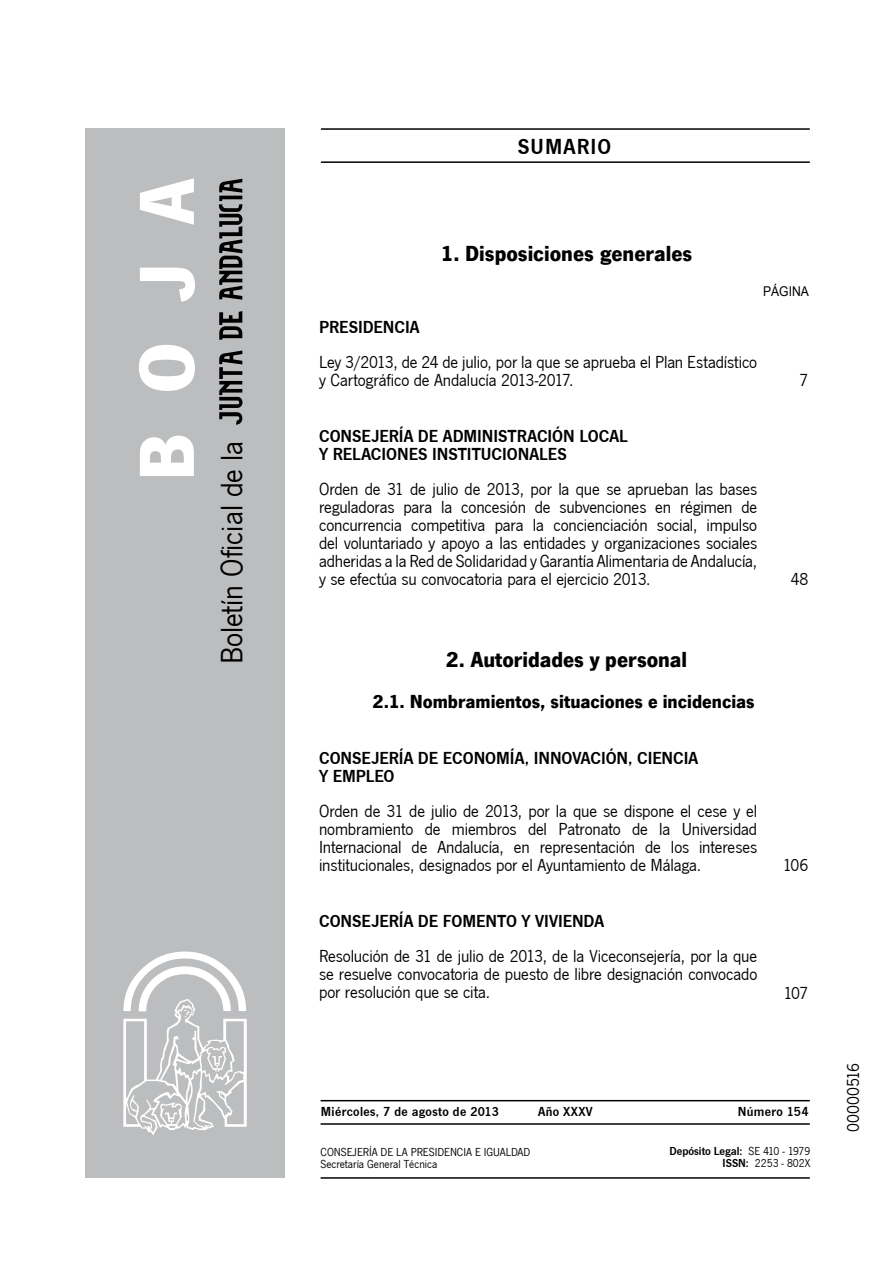
<style>
.page{position:relative;width:893px;height:1263px;background:#fff}
.page>*{position:absolute;margin:0;border:0;box-sizing:border-box;transform-origin:0 0}
.t1{font:700 81px "News Got T";color:#fff}
.t2{font:31.95px "News Got T";color:#000}
.t3{font:700 22.5px "News Got T";color:#000}
.t4{font:600 22.5px "News Got T";letter-spacing:.05em;color:#000}
.t5{font:700 19.5px "News Got T";color:#000}
.t6{font:18px/18px "News Got T";letter-spacing:-.005em;color:#000;text-align:justify}
.t7{font:600 18px/18px "News Got T";color:#000}
.t8{font:600 13.5px "News Got T";letter-spacing:.025em;color:#000}
.t9{font:13.5px "Arial";color:#000;scale:.9 1}
.t10{font:12px/12px "News Got T";color:#000}
.t11{font:600 12px/12px "News Got T";color:#000;text-align:right}
.s1{font-weight:400}
</style>
<div class="page">
<hr style="left:321px;top:128px;width:488px;height:2px;background:#000">
<hr style="left:321px;top:161px;width:488px;height:2px;background:#000">
<div style="left:85px;top:128px;width:200px;height:1050px;background:#bcbdbe"></div>
<svg style="left:219px;top:351px;width:23px;height:74px"></svg>
<svg style="left:219px;top:311px;width:23px;height:29px"></svg>
<svg style="left:219px;top:179px;width:23px;height:121px"></svg>
<svg style="left:123px;top:952px;width:124px;height:183px"></svg>
<hr style="left:320px;top:1100px;width:489px;height:1px;background:#000">
<hr style="left:320px;top:1177px;width:489px;height:2px;background:#000">
<hr style="left:320px;top:1123px;width:489px;height:2px;background:#000">
<h1 class="t1" style="left:119px;top:481px;width:305px;rotate:-90deg">BOJA</h1>
<h2 class="t2" style="left:214px;top:664px;width:225px;rotate:-90deg">Boletín Oficial de la</h2>
<p class="t4" style="left:517px;top:134px;width:95px">SUMARIO</p>
<p class="t3" style="left:440px;top:240px;width:253px">1. Disposiciones generales</p>
<p class="t9" style="left:763px;top:282px;width:53px">PÁGINA</p>
<p class="t7" style="left:319px;top:318px;width:94px">PRESIDENCIA</p>
<p class="t6" style="left:319px;top:353px;width:439px">Ley 3/2013, de 24 de julio, por la que se aprueba el Plan Estadístico y Cartográfico de Andalucía 2013-2017.</p>
<p class="t7" style="left:319px;top:427px;width:301px;text-indent:188px">TRACIÓN LOCAL<br>Y RELACION ES INSTITUCIONAL</p>
<p class="t7" style="left:319px;top:427px;width:12px">CONS</p>
<p class="t7" style="left:361px;top:427px;width:101px">EJERÍA DE ADMINIS</p>
<p class="t7" style="left:548px;top:445px;width:18px">ES</p>
<p class="t6" style="left:319px;top:480px;width:440px">Orden de 31 de julio de 2013, por la que se aprueban las bases reguladoras para la concesión de subvenciones en régimen de concurrencia competitiva para la concienciación social, impulso del voluntariado y apoyo a las entidades y organizaciones sociales adheridas a la Red de Solidaridad y Garantía Alimentaria de Andalucía, y se efectúa su convocatoria para el ejercicio 2013.</p>
<p class="t3" style="left:446px;top:646px;width:243px">2. Autoridades y personal</p>
<p class="t5" style="left:372px;top:690px;width:384px">2.1. Nombramientos, situaciones e incidencias</p>
<p class="t7" style="left:319px;top:749px;width:12px">CONS</p>
<p class="t7" style="left:361px;top:749px;width:114px">EJERÍA DE ECONOM</p>
<p class="t7" style="left:510px;top:749px;width:40px">ÍA, INNOVA</p>
<p class="t7" style="left:590px;top:749px;width:101px">CIÓN, CI ENCIA</p>
<p class="t7" style="left:319px;top:767px;width:25px">Y EMPL</p>
<p class="t7" style="left:374px;top:767px;width:19px">EO</p>
<p class="t6" style="left:319px;top:803px;width:439px">Orden de 31 de julio de 2013, por la que se dispone el cese y el nombramiento de miembros del Patronato de la Universidad Internacional de Andalucía, en representación de los intereses institucionales, designados por el Ayuntamiento de Málaga.</p>
<p class="t7" style="left:319px;top:913px;width:12px">CONS</p>
<p class="t7" style="left:361px;top:913px;width:222px">EJERÍA DE FOM ENTO Y VIVI ENDA</p>
<p class="t6" style="left:319px;top:948px;width:440px">Resolución de 31 de julio de 2013, de la Viceconsejería, por la que se resuelve convocatoria de puesto de libre designación convocado por resolución que se cita.</p>
<p class="t6" style="left:799px;top:371px;width:10px">7</p>
<p class="t6" style="left:790px;top:570px;width:19px">48</p>
<p class="t6" style="left:782px;top:857px;width:27px">106</p>
<p class="t6" style="left:783px;top:984px;width:26px">107</p>
<p class="t8" style="left:321px;top:1104px;width:179px">MIÉRCOLES, 7 DE AGOSTO DE 2013</p>
<p class="t8" style="left:538px;top:1104px;width:56px">AÑO XXXV</p>
<p class="t8" style="left:737px;top:1104px;width:72px">NÚMERO 154</p>
<p class="t10" style="left:320px;top:1146px;width:211px">CONSEJERÍA DE LA PRESIDENCIA E IGUALDAD<br>Secretaría General Técnica</p>
<p class="t11" style="left:669px;top:1145px;width:142px">DEPÓSITO LEGAL: <span class="s1">SE 410 - 1979<br></span>ISSN: <span class="s1">2253 - 802X</span></p>
<p class="t6" style="left:844px;top:1132px;width:70px;rotate:-90deg">00000516</p>
</div>
